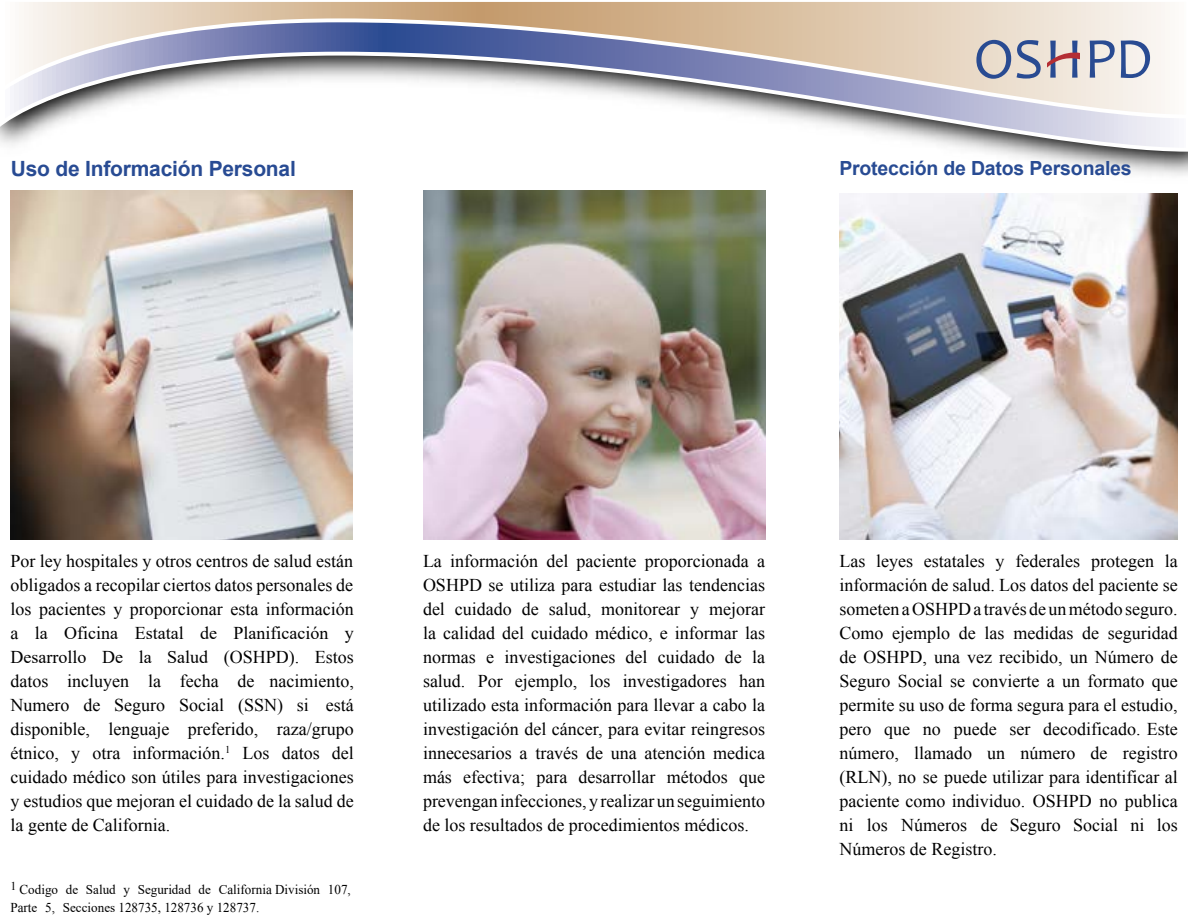
<style>
.page{position:relative;width:1188px;height:918px;background:#fff}
.page>*{position:absolute;margin:0;border:0;box-sizing:border-box;transform-origin:0 0}
.t1{font:700 21px "Arial";letter-spacing:-.01em;color:#284b93}
.t2{font:700 19.5px "Arial";letter-spacing:-.01em;color:#284b93}
.t3{font:18px/24px "Times New Roman";color:#000;text-align:justify}
.t4{font:13.5px/18px "Times New Roman";color:#000}
</style>
<div class="page">
<img style="left:1003px;top:154px;width:185px;height:22px">
<svg style="left:0;top:120px;width:1188px;height:34px"></svg>
<svg style="left:10px;top:2px;width:1164px;height:118px"></svg>
<svg style="left:976px;top:40px;width:35px;height:39px"></svg>
<svg style="left:1017px;top:40px;width:24px;height:39px"></svg>
<svg style="left:1090px;top:40px;width:25px;height:38px"></svg>
<svg style="left:1121px;top:40px;width:29px;height:38px"></svg>
<svg style="left:1047px;top:41px;width:33px;height:38px"></svg>
<img style="left:423px;top:191px;width:342px;height:348px">
<img style="left:11px;top:191px;width:342px;height:348px">
<img style="left:839px;top:194px;width:339px;height:345px">
<p class="t1" style="left:11px;top:155px;width:287px">Uso de Información Personal</p>
<p class="t2" style="left:839px;top:155px;width:294px">Protección de Datos Personales</p>
<p class="t3" style="left:11px;top:548px;width:345px">Por ley hospitales y otros centros de salud están obligados a recopilar ciertos datos personales de los pacientes y proporcionar esta información</p>
<p class="t3" style="left:11px;top:620px;width:345px">a la Oficina Estatal de Planificación y Desarrollo De la Salud (OSHPD). Estos datos incluyen la fecha de nacimiento, Numero de Seguro Social (SSN) si está disponible, lenguaje preferido, raza/grupo étnico, y otra información.<sup>1</sup> Los datos del cuidado médico son útiles para investigaciones y estudios que mejoran el cuidado de la salud de la gente de California.</p>
<p class="t4" style="left:11px;top:881px;width:342px"><sup>1</sup> Codigo de Salud y Seguridad de California División 107,<br>Parte 5, Secciones 128735, 128736 y 128737.</p>
<p class="t3" style="left:423px;top:549px;width:344px">La información del paciente proporcionada a OSHPD se utiliza para estudiar las tendencias del cuidado de salud, monitorear y mejorar la calidad del cuidado médico, e informar las normas e investigaciones del cuidado de la salud. Por ejemplo, los investigadores han utilizado esta información para llevar a cabo la investigación del cáncer, para evitar reingresos innecesarios a través de una atención medica más efectiva; para desarrollar métodos que prevengan infecciones, y realizar un seguimiento de los resultados de procedimientos médicos.</p>
<p class="t3" style="left:839px;top:549px;width:340px">Las leyes estatales y federales protegen la información de salud. Los datos del paciente se someten a OSHPD a través de un método seguro.<br>Como ejemplo de las medidas de seguridad de OSHPD, una vez recibido, un Número de Seguro Social se convierte a un formato que permite su uso de forma segura para el estudio,</p>
<p class="t3" style="left:839px;top:717px;width:340px">pero que no puede ser decodificado. Este</p>
<p class="t3" style="left:839px;top:741px;width:340px">número, llamado un número de registro (RLN), no se puede utilizar para identificar al paciente como individuo. OSHPD no publica ni los Números de Seguro Social ni los Números de Registro.</p>
</div>
